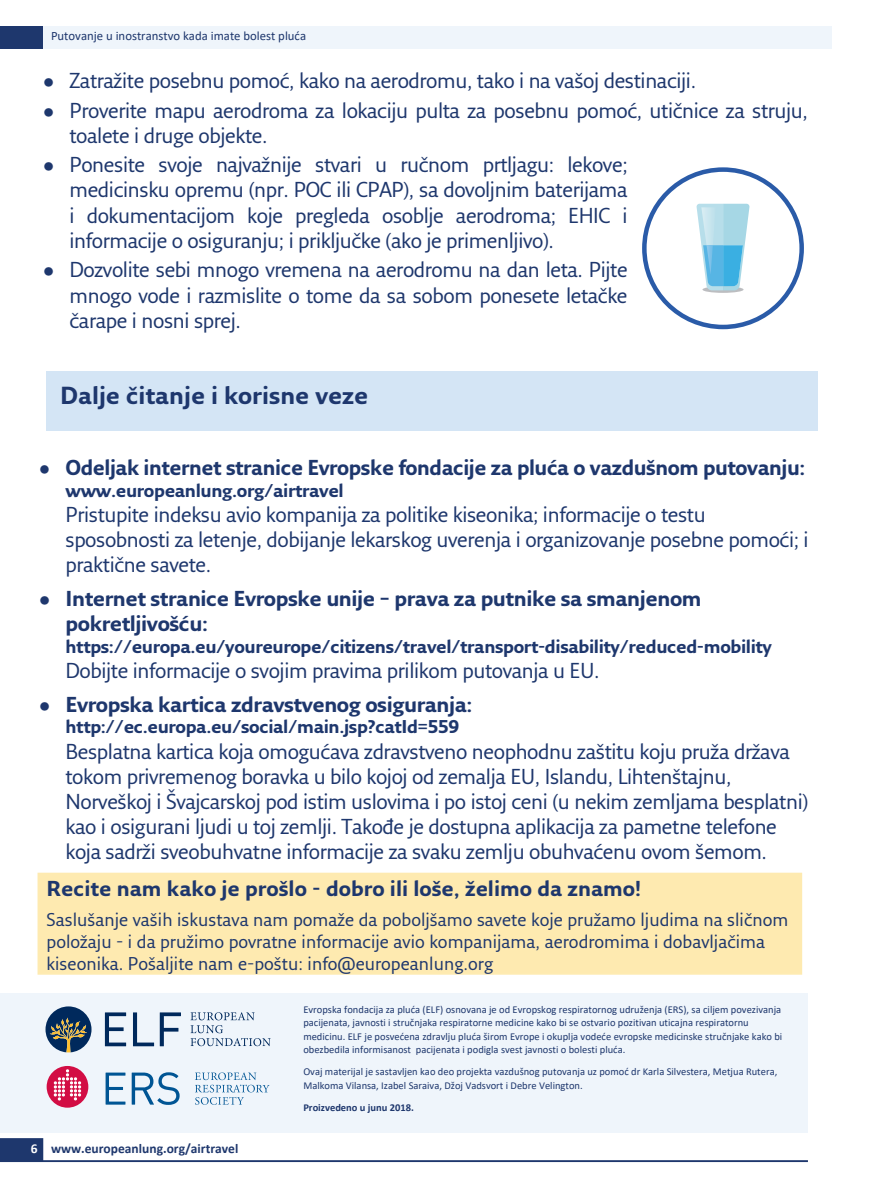
<style>
.page{position:relative;width:893px;height:1191px;background:#fff}
.page>*{position:absolute;margin:0;border:0;box-sizing:border-box;transform-origin:0 0}
.t1{font:700 24px "Fresco Sans Pro";color:#1e376d}
.t2{font:21px/25.2px "Fresco Sans Pro";letter-spacing:-.02em;color:#1e376d}
.t3{font:700 21px/25.2px "Fresco Sans Pro";letter-spacing:-.02em;color:#1e376d}
.t4{font:700 21px "Fresco Sans Pro";color:#1e376d}
.t5{font:18px/21.6px "Fresco Sans Pro";color:#1e376d}
.t6{font:700 18px "Fresco Sans Pro";letter-spacing:-.02em;color:#1e376d}
.t7{font:700 13.5px "Calibri";color:#1e376d}
.t8{font:12.75px "Calibri";color:#1e376d}
.t9{font:10.5px/13.5px "Calibri";color:#1e376d}
.t10{font:700 10.5px "Calibri";color:#1e376d}
.s1{color:#fff}
</style>
<div class="page">
<div style="left:0;top:992px;width:808px;height:140px;background:#eff5fb"></div>
<hr style="left:0;top:26px;width:808px;height:2px;background:#1e376d">
<svg style="left:105px;top:1012px;width:21px;height:34px"></svg>
<svg style="left:133px;top:1012px;width:21px;height:34px"></svg>
<svg style="left:160px;top:1012px;width:21px;height:34px"></svg>
<svg style="left:190px;top:1012px;width:81px;height:34px"></svg>
<svg style="left:46px;top:1006px;width:46px;height:46px"></svg>
<svg style="left:195px;top:1072px;width:74px;height:32px"></svg>
<svg style="left:106px;top:1072px;width:19px;height:32px"></svg>
<div style="left:47px;top:1066px;width:41px;height:41px;background:#d20d44;border-radius:50%"></div>
<svg style="left:54px;top:1069px;width:27px;height:31px"></svg>
<svg style="left:132px;top:1072px;width:48px;height:32px"></svg>
<div style="left:43px;top:26px;width:789px;height:23px;background:#eff5fb"></div>
<svg style="left:0;top:1138px;width:43px;height:22px"></svg>
<hr style="left:0;top:1160px;width:808px;height:2px;background:#1e376d">
<div style="left:0;top:27px;width:43px;height:22px;background:#1e376d"></div>
<div style="left:47px;top:371px;width:771px;height:60px;background:#d4e5f5"></div>
<svg style="left:642px;top:167px;width:162px;height:162px"></svg>
<img style="left:701px;top:207px;width:15px;height:38px">
<img style="left:706px;top:245px;width:7px;height:30px">
<div style="left:38px;top:872px;width:764px;height:102px;background:#feeab0"></div>
<p class="t8" style="left:51px;top:26px;width:257px">Putovanje u inostranstvo kada imate bolest pluća</p>
<p class="t2" style="left:43px;top:67px;width:655px">• Zatražite posebnu pomoć, kako na aerodromu, tako i na vašoj destinaciji.</p>
<p class="t2" style="left:70px;top:97px;width:740px;text-indent:-27px">• Proverite mapu aerodroma za lokaciju pulta za posebnu pomoć, utičnice za struju, toalete i druge objekte.</p>
<p class="t2" style="left:70px;top:152px;width:560px;text-align:justify;text-indent:-27px">• Ponesite svoje najvažnije stvari u ručnom prtljagu: lekove; medicinsku opremu (npr. POC ili CPAP), sa dovoljnim baterijama i dokumentacijom koje pregleda osoblje aerodroma; EHIC i informacije o osiguranju; i priključke (ako je primenljivo).</p>
<p class="t2" style="left:70px;top:257px;width:560px;text-align:justify;text-indent:-27px">• Dozvolite sebi mnogo vremena na aerodromu na dan leta. Pijte mnogo vode i razmislite o tome da sa sobom ponesete letačke čarape i nosni sprej.</p>
<p class="t1" style="left:60px;top:380px;width:310px">Dalje čitanje i korisne veze</p>
<p class="t3" style="left:38px;top:454px;width:768px">• Odeljak internet stranice Evropske fondacije za pluća o vazdušnom putovanju:</p>
<p class="t6" style="left:65px;top:479px;width:280px">www.europeanlung.org/airtravel</p>
<p class="t2" style="left:65px;top:501px;width:745px">Pristupite indeksu avio kompanija za politike kiseonika; informacije o testu sposobnosti za letenje, dobijanje lekarskog uverenja i organizovanje posebne pomoći; i praktične savete.</p>
<p class="t3" style="left:65px;top:585px;width:638px;text-indent:-27px">• Internet stranice Evropske unije – prava za putnike sa smanjenom pokretljivošću:</p>
<p class="t6" style="left:65px;top:635px;width:708px">https://europa.eu/youreurope/citizens/travel/transport-disability/reduced-mobility</p>
<p class="t2" style="left:65px;top:657px;width:536px">Dobijte informacije o svojim pravima prilikom putovanja u EU.</p>
<p class="t3" style="left:38px;top:691px;width:436px">• Evropska kartica zdravstvenog osiguranja:</p>
<p class="t6" style="left:65px;top:715px;width:395px">http://ec.europa.eu/social/main.jsp?catId=559</p>
<p class="t2" style="left:65px;top:738px;width:744px">Besplatna kartica koja omogućava zdravstveno neophodnu zaštitu koju pruža država tokom privremenog boravka u bilo kojoj od zemalja EU, Islandu, Lihtenštajnu, Norveškoj i Švajcarskoj pod istim uslovima i po istoj ceni (u nekim zemljama besplatni) kao i osigurani ljudi u toj zemlji. Takođe je dostupna aplikacija za pametne telefone koja sadrži sveobuhvatne informacije za svaku zemlju obuhvaćenu ovom šemom.</p>
<p class="t4" style="left:47px;top:875px;width:596px">Recite nam kako je prošlo - dobro ili loše, želimo da znamo!</p>
<p class="t5" style="left:47px;top:908px;width:743px">Saslušanje vaših iskustava nam pomaže da poboljšamo savete koje pružamo ljudima na sličnom položaju - i da pružimo povratne informacije avio kompanijama, aerodromima i dobavljačima kiseonika. Pošaljite nam e-poštu: info@europeanlung.org</p>
<p class="t7" style="left:31px;top:1139px;width:209px"><span class="s1">6</span> www.europeanlung.org/airtravel</p>
<p class="t9" style="left:303px;top:1002px;width:480px">Evropska fondacija za pluća (ELF) osnovana je od Evropskog respiratornog udruženja (ERS), sa ciljem povezivanja pacijenata, javnosti i stručnjaka respiratorne medicine kako bi se ostvario pozitivan uticajna respiratornu medicinu. ELF je posvećena zdravlju pluća širom Evrope i okuplja vodeće evropske medicinske stručnjake kako bi obezbedila informisanost pacijenata i podigla svest javnosti o bolesti pluća.</p>
<p class="t9" style="left:303px;top:1064px;width:475px">Ovaj materijal je sastavljen kao deo projekta vazdušnog putovanja uz pomoć dr Karla Silvestera, Metjua Rutera,<br>Malkoma Vilansa, Izabel Saraiva, Džoj Vadsvort i Debre Velington.</p>
<p class="t10" style="left:303px;top:1099px;width:112px">Proizvedeno u junu 2018.</p>
</div>
